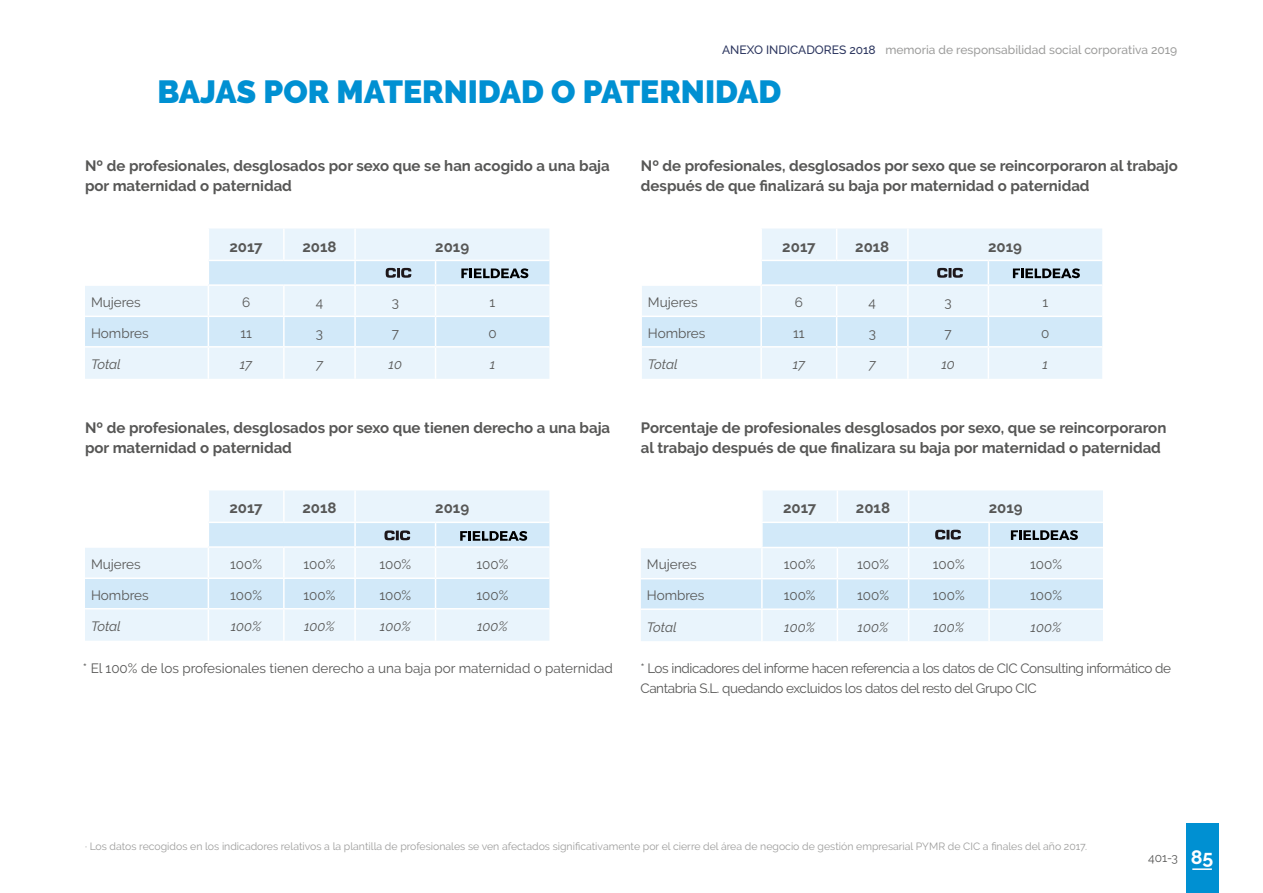
<style>
.page{position:relative;width:1263px;height:893px;background:#fff}
.page>*{position:absolute;margin:0;border:0;box-sizing:border-box;transform-origin:0 0}
.t1{font:900 31.95px "Raleway";color:#0090d2}
.t2{font:700 15px/19.5px "Raleway";color:#575756}
.t3{font:13.5px "Raleway";letter-spacing:-.005em;color:#575756}
.t4{font:13.5px/19.5px "Raleway";letter-spacing:-.03em;color:#575756}
.t5{font:italic 13.5px "Raleway";color:#575756}
.t6{font:500 12px "Raleway";color:#9d9d9c}
.t7{font:500 12px "Raleway";color:#2c365f}
.t8{font:12px "Raleway";color:#575756}
.t9{font:10.5px "Raleway";color:#9d9d9c}
.s1{font-weight:700;font-size:19.5px;color:#fff}
</style>
<div class="page">
<div style="left:1186px;top:823px;width:32px;height:70px;background:#0090d2"></div>
<hr style="left:1192px;top:868px;width:20px;height:2px;background:#fff">
<div style="left:85px;top:348px;width:464px;height:31px;background:#e9f4fc"></div>
<hr style="left:208px;top:348px;width:1px;height:31px;background:#fff">
<hr style="left:283px;top:348px;width:2px;height:31px;background:#fff">
<hr style="left:354px;top:348px;width:2px;height:31px;background:#fff">
<hr style="left:435px;top:348px;width:1px;height:31px;background:#fff">
<div style="left:642px;top:348px;width:460px;height:31px;background:#e9f4fc"></div>
<hr style="left:760px;top:348px;width:2px;height:31px;background:#fff">
<hr style="left:836px;top:348px;width:1px;height:31px;background:#fff">
<hr style="left:907px;top:348px;width:2px;height:31px;background:#fff">
<hr style="left:988px;top:348px;width:1px;height:31px;background:#fff">
<div style="left:85px;top:609px;width:464px;height:32px;background:#e9f4fc"></div>
<hr style="left:208px;top:609px;width:1px;height:32px;background:#fff">
<hr style="left:283px;top:609px;width:2px;height:32px;background:#fff">
<hr style="left:354px;top:609px;width:2px;height:32px;background:#fff">
<hr style="left:435px;top:609px;width:1px;height:32px;background:#fff">
<svg style="left:85px;top:229px;width:464px;height:118px"></svg>
<div style="left:641px;top:610px;width:462px;height:31px;background:#e9f4fc"></div>
<hr style="left:761px;top:610px;width:2px;height:31px;background:#fff">
<hr style="left:837px;top:610px;width:1px;height:31px;background:#fff">
<hr style="left:908px;top:610px;width:1px;height:31px;background:#fff">
<hr style="left:988px;top:610px;width:2px;height:31px;background:#fff">
<svg style="left:85px;top:490px;width:464px;height:118px"></svg>
<svg style="left:642px;top:229px;width:460px;height:118px"></svg>
<svg style="left:641px;top:490px;width:462px;height:119px"></svg>
<p class="t7" style="left:722px;top:43px;width:155px">ANEXO INDICADORES 2018</p>
<h1 class="t1" style="left:157px;top:73px;width:625px">BAJAS POR MATERNIDAD O PATERNIDAD</h1>
<p class="t6" style="left:885px;top:43px;width:293px">memoria de responsabilidad social corporativa 2019</p>
<p class="t2" style="left:85px;top:156px;width:526px">Nº de profesionales, desglosados por sexo que se han acogido a una baja por maternidad o paternidad</p>
<p class="t2" style="left:641px;top:156px;width:538px">Nº de profesionales, desglosados por sexo que se reincorporaron al trabajo después de que finalizará su baja por maternidad o paternidad</p>
<p class="t2" style="left:229px;top:237px;width:35px">2017</p>
<p class="t2" style="left:302px;top:237px;width:36px">2018</p>
<p class="t2" style="left:435px;top:237px;width:35px">2019</p>
<p class="t3" style="left:91px;top:294px;width:51px">Mujeres</p>
<p class="t3" style="left:242px;top:294px;width:10px">6</p>
<p class="t3" style="left:316px;top:294px;width:9px">4</p>
<p class="t3" style="left:392px;top:294px;width:9px">3</p>
<p class="t3" style="left:490px;top:294px;width:7px">1</p>
<p class="t3" style="left:91px;top:325px;width:59px">Hombres</p>
<p class="t3" style="left:240px;top:325px;width:13px">11</p>
<p class="t3" style="left:316px;top:325px;width:9px">3</p>
<p class="t3" style="left:392px;top:325px;width:9px">7</p>
<p class="t3" style="left:488px;top:325px;width:10px">0</p>
<p class="t5" style="left:91px;top:357px;width:31px">Total</p>
<p class="t5" style="left:240px;top:357px;width:14px">17</p>
<p class="t5" style="left:316px;top:357px;width:8px">7</p>
<p class="t5" style="left:389px;top:357px;width:15px">10</p>
<p class="t5" style="left:490px;top:357px;width:7px">1</p>
<p class="t2" style="left:782px;top:237px;width:35px">2017</p>
<p class="t2" style="left:855px;top:237px;width:36px">2018</p>
<p class="t2" style="left:988px;top:237px;width:35px">2019</p>
<p class="t3" style="left:648px;top:294px;width:51px">Mujeres</p>
<p class="t3" style="left:795px;top:294px;width:10px">6</p>
<p class="t3" style="left:869px;top:294px;width:9px">4</p>
<p class="t3" style="left:944px;top:294px;width:9px">3</p>
<p class="t3" style="left:1042px;top:294px;width:7px">1</p>
<p class="t3" style="left:648px;top:325px;width:59px">Hombres</p>
<p class="t3" style="left:793px;top:325px;width:13px">11</p>
<p class="t3" style="left:869px;top:325px;width:9px">3</p>
<p class="t3" style="left:944px;top:325px;width:9px">7</p>
<p class="t3" style="left:1041px;top:325px;width:10px">0</p>
<p class="t5" style="left:648px;top:357px;width:31px">Total</p>
<p class="t5" style="left:793px;top:357px;width:14px">17</p>
<p class="t5" style="left:869px;top:357px;width:8px">7</p>
<p class="t5" style="left:941px;top:357px;width:15px">10</p>
<p class="t5" style="left:1042px;top:357px;width:7px">1</p>
<p class="t2" style="left:85px;top:418px;width:527px">Nº de profesionales, desglosados por sexo que tienen derecho a una baja por maternidad o paternidad</p>
<p class="t2" style="left:641px;top:418px;width:527px">Porcentaje de profesionales desglosados por sexo, que se reincorporaron al trabajo después de que finalizara su baja por maternidad o paternidad</p>
<p class="t2" style="left:229px;top:498px;width:35px">2017</p>
<p class="t2" style="left:302px;top:498px;width:36px">2018</p>
<p class="t2" style="left:435px;top:498px;width:35px">2019</p>
<p class="t3" style="left:91px;top:556px;width:51px">Mujeres</p>
<p class="t3" style="left:230px;top:556px;width:33px">100%</p>
<p class="t3" style="left:303px;top:556px;width:33px">100%</p>
<p class="t3" style="left:379px;top:556px;width:33px">100%</p>
<p class="t3" style="left:476px;top:556px;width:33px">100%</p>
<p class="t3" style="left:91px;top:587px;width:59px">Hombres</p>
<p class="t3" style="left:230px;top:587px;width:33px">100%</p>
<p class="t3" style="left:303px;top:587px;width:33px">100%</p>
<p class="t3" style="left:379px;top:587px;width:33px">100%</p>
<p class="t3" style="left:476px;top:587px;width:33px">100%</p>
<p class="t5" style="left:91px;top:618px;width:31px">Total</p>
<p class="t5" style="left:231px;top:618px;width:32px">100%</p>
<p class="t5" style="left:304px;top:618px;width:32px">100%</p>
<p class="t5" style="left:380px;top:618px;width:32px">100%</p>
<p class="t5" style="left:477px;top:618px;width:32px">100%</p>
<p class="t2" style="left:783px;top:498px;width:35px">2017</p>
<p class="t2" style="left:856px;top:498px;width:36px">2018</p>
<p class="t2" style="left:989px;top:498px;width:35px">2019</p>
<p class="t3" style="left:647px;top:557px;width:51px">Mujeres</p>
<p class="t3" style="left:784px;top:557px;width:33px">100%</p>
<p class="t3" style="left:857px;top:557px;width:33px">100%</p>
<p class="t3" style="left:933px;top:557px;width:33px">100%</p>
<p class="t3" style="left:1030px;top:557px;width:33px">100%</p>
<p class="t3" style="left:647px;top:588px;width:59px">Hombres</p>
<p class="t3" style="left:784px;top:588px;width:33px">100%</p>
<p class="t3" style="left:857px;top:588px;width:33px">100%</p>
<p class="t3" style="left:933px;top:588px;width:33px">100%</p>
<p class="t3" style="left:1030px;top:588px;width:33px">100%</p>
<p class="t5" style="left:647px;top:619px;width:31px">Total</p>
<p class="t5" style="left:784px;top:619px;width:32px">100%</p>
<p class="t5" style="left:857px;top:619px;width:32px">100%</p>
<p class="t5" style="left:933px;top:619px;width:32px">100%</p>
<p class="t5" style="left:1030px;top:619px;width:32px">100%</p>
<p class="t3" style="left:83px;top:661px;width:531px">* El 100% de los profesionales tienen derecho a una baja por maternidad o paternidad</p>
<p class="t4" style="left:640px;top:659px;width:532px">* Los indicadores del informe hacen referencia a los datos de CIC Consulting informático de<br>Cantabria S.L. quedando excluidos los datos del resto del Grupo CIC</p>
<p class="t9" style="left:85px;top:841px;width:1003px">· Los datos recogidos en los indicadores relativos a la plantilla de profesionales se ven afectados significativamente por el cierre del área de negocio de gestión empresarial PYMR de CIC a finales del año 2017.</p>
<p class="t8" style="left:1148px;top:850px;width:67px">401-3 <span class="s1">85</span></p>
</div>
